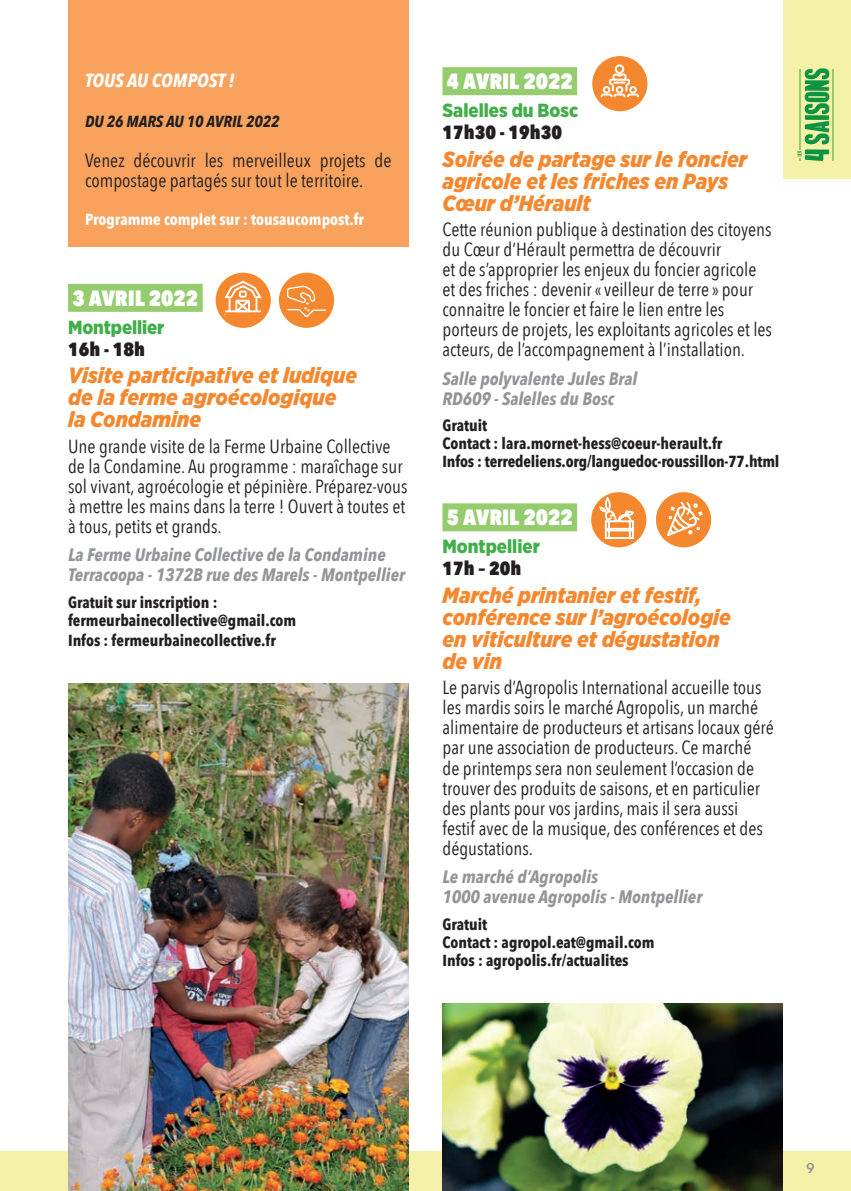
<style>
.page{position:relative;width:851px;height:1191px;background:#fff}
.page>*{position:absolute;margin:0;border:0;box-sizing:border-box;transform-origin:0 0}
.t1{font:italic 900 22px/22px "Gotham Narrow";color:#f5882e}
.t2{font:800 22px "Avenir Next Condensed";color:#fff}
.t3{font:19px/20px "Avenir Next Condensed";color:#231f20}
.t4{font:900 19px "Gotham Narrow";color:#40ae49}
.t5{font:800 19px "Avenir Next Condensed";color:#231f20}
.t6{font:italic 700 19px "Avenir Next Condensed";color:#fff}
.t7{font:italic 700 18px/20px "Avenir Next Condensed";color:#939598}
.t8{font:700 16px/18px "Avenir Next Condensed";color:#231f20}
.t9{font:700 16px "Avenir Next Condensed";color:#fff}
.t10{font:italic 700 16px "Avenir Next Condensed";color:#231f20}
.t11{font:600 14px "Avenir Next";color:#939598}
</style>
<div class="page">
<div style="left:0;top:1151px;width:850px;height:40px;background:#f6f1a9"></div>
<div style="left:782px;top:0;width:68px;height:179px;background:#f6f1a9"></div>
<hr style="left:832px;top:69px;width:1px;height:92px;background:#94cc6e">
<svg style="left:797px;top:68px;width:32px;height:93px"></svg>
<div style="left:68px;top:0;width:340px;height:78px;background:#f8a25d"></div>
<div style="left:68px;top:284px;width:135px;height:28px;background:#94cc6e"></div>
<div style="left:215px;top:273px;width:56px;height:55px;background:#f5882e;border-radius:50%"></div>
<svg style="left:224px;top:281px;width:38px;height:32px"></svg>
<div style="left:279px;top:273px;width:55px;height:55px;background:#f5882e;border-radius:50%"></div>
<svg style="left:287px;top:285px;width:39px;height:32px"></svg>
<div style="left:442px;top:67px;width:135px;height:28px;background:#94cc6e"></div>
<div style="left:442px;top:503px;width:135px;height:28px;background:#94cc6e"></div>
<div style="left:592px;top:56px;width:55px;height:55px;background:#f5882e;border-radius:50%"></div>
<svg style="left:600px;top:65px;width:38px;height:32px"></svg>
<div style="left:591px;top:492px;width:55px;height:55px;background:#f5882e;border-radius:50%"></div>
<svg style="left:599px;top:497px;width:34px;height:41px"></svg>
<div style="left:655px;top:492px;width:56px;height:55px;background:#f5882e;border-radius:50%"></div>
<svg style="left:667px;top:502px;width:35px;height:34px"></svg>
<div style="left:68px;top:51px;width:340px;height:196px;background:#f8a25d"></div>
<img style="left:68px;top:683px;width:340px;height:508px">
<img style="left:442px;top:1003px;width:340px;height:188px">
<p class="t6" style="left:85px;top:69px;width:151px">TOUS AU COMPOST !</p>
<p class="t10" style="left:85px;top:112px;width:196px">DU 26 MARS AU 10 AVRIL 2022</p>
<p class="t3" style="left:85px;top:149px;width:308px">Venez découvrir les merveilleux projets de compostage partagés sur tout le territoire.</p>
<p class="t9" style="left:85px;top:210px;width:280px">Programme complet sur : tousaucompost.fr</p>
<p class="t2" style="left:72px;top:284px;width:127px">3 AVRIL 2022</p>
<p class="t4" style="left:68px;top:314px;width:98px">Montpellier</p>
<p class="t5" style="left:68px;top:337px;width:78px">16h - 18h</p>
<p class="t1" style="left:68px;top:364px;width:290px">Visite participative et ludique de la ferme agroécologique la Condamine</p>
<p class="t3" style="left:68px;top:435px;width:341px">Une grande visite de la Ferme Urbaine Collective de la Condamine. Au programme : maraîchage sur sol vivant, agroécologie et pépinière. Préparez-vous à mettre les mains dans la terre ! Ouvert à toutes et à tous, petits et grands.</p>
<p class="t7" style="left:68px;top:545px;width:338px">La Ferme Urbaine Collective de la Condamine<br>Terracoopa - 1372B rue des Marels - Montpellier</p>
<p class="t8" style="left:68px;top:593px;width:230px">Gratuit sur inscription : fermeurbainecollective@gmail.com</p>
<p class="t8" style="left:68px;top:631px;width:209px">Infos : fermeurbainecollective.fr</p>
<p class="t2" style="left:447px;top:68px;width:127px">4 AVRIL 2022</p>
<p class="t4" style="left:442px;top:98px;width:137px">Salelles du Bosc</p>
<p class="t5" style="left:442px;top:120px;width:121px">17h30 - 19h30</p>
<p class="t1" style="left:442px;top:148px;width:306px">Soirée de partage sur le foncier agricole et les friches en Pays<br>Cœur d’Hérault</p>
<p class="t3" style="left:442px;top:219px;width:331px">Cette réunion publique à destination des citoyens du Cœur d’Hérault permettra de découvrir<br>et de s’approprier les enjeux du foncier agricole et des friches : devenir « veilleur de terre » pour connaitre le foncier et faire le lien entre les porteurs de projets, les exploitants agricoles et les acteurs, de l’accompagnement à l’installation.</p>
<p class="t7" style="left:442px;top:368px;width:196px">Salle polyvalente Jules Bral<br>RD609 - Salelles du Bosc</p>
<p class="t8" style="left:442px;top:416px;width:338px">Gratuit<br>Contact : lara.mornet-hess@coeur-herault.fr<br>Infos : terredeliens.org/languedoc-roussillon-77.html</p>
<p class="t2" style="left:447px;top:504px;width:127px">5 AVRIL 2022</p>
<p class="t4" style="left:442px;top:534px;width:99px">Montpellier</p>
<p class="t5" style="left:442px;top:556px;width:80px">17h – 20h</p>
<p class="t1" style="left:442px;top:584px;width:290px">Marché printanier et festif, conférence sur l’agroécologie en viticulture et dégustation de vin</p>
<p class="t3" style="left:442px;top:677px;width:332px">Le parvis d’Agropolis International accueille tous les mardis soirs le marché Agropolis, un marché alimentaire de producteurs et artisans locaux géré par une association de producteurs. Ce marché<br>de printemps sera non seulement l’occasion de trouver des produits de saisons, et en particulier des plants pour vos jardins, mais il sera aussi festif avec de la musique, des conférences et des dégustations.</p>
<p class="t7" style="left:442px;top:866px;width:261px">Le marché d’Agropolis<br>1000 avenue Agropolis - Montpellier</p>
<p class="t8" style="left:442px;top:914px;width:213px">Gratuit<br>Contact : agropol.eat@gmail.com<br>Infos : agropolis.fr/actualites</p>
<p class="t11" style="left:806px;top:1155px;width:10px">9</p>
</div>
